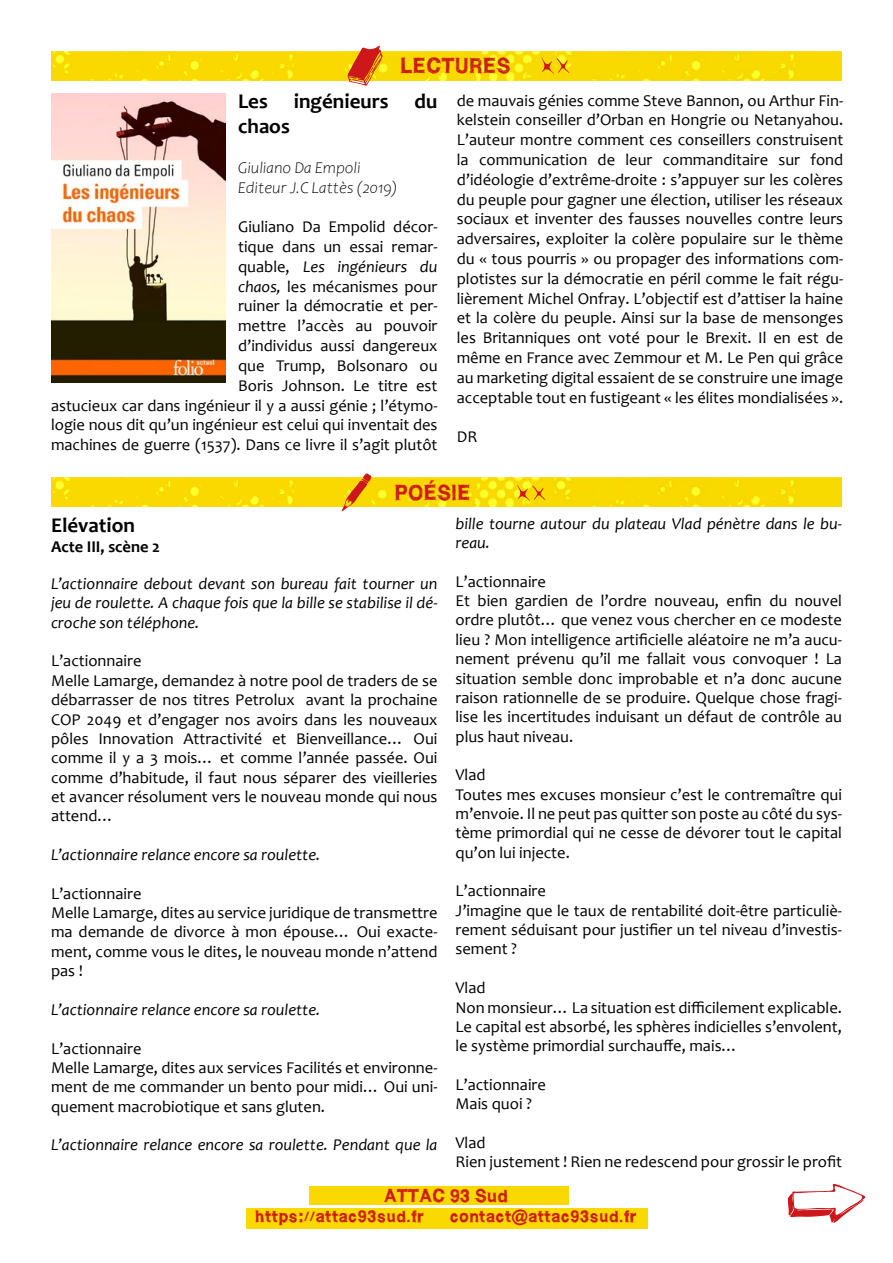
<style>
.page{position:relative;width:893px;height:1263px;background:#fff}
.page>*{position:absolute;margin:0;border:0;box-sizing:border-box;transform-origin:0 0}
.t1{font:700 21px/25.2px "Candara";color:#000}
.t2{font:21px "WCROUGHTRAD Bta";color:#cd171a}
.t3{font:18px "WCROUGHTRAD Bta";color:#cd171a}
.t4{font:16.5px/19.4px "Candara";color:#000}
.t5{font:italic 16.5px/19.4px "Candara";color:#000;text-align:justify}
.t6{font:16.5px "WCROUGHTRAD Bta";letter-spacing:.025em;color:#cd171a}
.t7{font:italic 300 16.5px/19.8px "Candara";color:#000}
.t8{font:700 16.5px "Candara";color:#000}
.s1{font-style:italic}
</style>
<div class="page">
<svg style="left:788px;top:1184px;width:77px;height:39px"></svg>
<div style="left:310px;top:1187px;width:259px;height:18px;background:#f9d900"></div>
<div style="left:246px;top:1208px;width:401px;height:20px;background:#f9d900"></div>
<img style="left:51px;top:51px;width:791px;height:29px">
<svg style="left:541px;top:57px;width:28px;height:17px"></svg>
<svg style="left:348px;top:46px;width:35px;height:40px"></svg>
<img style="left:51px;top:94px;width:175px;height:289px">
<img style="left:51px;top:478px;width:791px;height:29px">
<svg style="left:342px;top:473px;width:29px;height:38px"></svg>
<svg style="left:517px;top:485px;width:28px;height:16px"></svg>
<p class="t2" style="left:400px;top:52px;width:112px">LECTURES</p>
<p class="t1" style="left:238px;top:88px;width:201px">Les ingénieurs du chaos</p>
<p class="t7" style="left:238px;top:158px;width:161px">Giuliano Da Empoli<br>Editeur J.C Lattès (2019)</p>
<p class="t4" style="left:51px;top:217px;width:388px;line-height:19.8px;text-align:right">Giuliano Da Empolid décor-<br>tique dans un essai remar-<br>quable, <span class="s1">Les ingénieurs du<br>chaos,</span> les mécanismes pour<br>ruiner la démocratie et per-<br>mettre l’accès au pouvoir<br>d’individus aussi dangereux<br>que Trump, Bolsonaro ou<br>Boris Johnson. Le titre est<br>astucieux car dans ingénieur il y a aussi génie ; l’étymo&shy;logie nous dit qu’un ingénieur est celui qui inventait des machines de guerre (1537). Dans ce livre il s’agit plutôt</p>
<p class="t4" style="left:457px;top:90px;width:388px;line-height:19.8px;text-align:justify">de mauvais génies comme Steve Bannon, ou Arthur Fin&shy;kelstein conseiller d’Orban en Hongrie ou Netanyahou.<br>L’auteur montre comment ces conseillers construisent la communication de leur commanditaire sur fond d’idéologie d’extrême-droite : s’appuyer sur les colères du peuple pour gagner une élection, utiliser les réseaux sociaux et inventer des fausses nouvelles contre leurs adversaires, exploiter la colère populaire sur le thème du « tous pourris » ou propager des informations com&shy;plotistes sur la démocratie en péril comme le fait régu&shy;lièrement Michel Onfray. L’objectif est d’attiser la haine et la colère du peuple. Ainsi sur la base de mensonges les Britanniques ont voté pour le Brexit. Il en est de même en France avec Zemmour et M. Le Pen qui grâce au marketing digital essaient de se construire une image acceptable tout en fustigeant « les élites mondialisées ».</p>
<p class="t4" style="left:457px;top:427px;width:22px">DR</p>
<p class="t2" style="left:395px;top:479px;width:78px">POÉSIE</p>
<p class="t1" style="left:51px;top:512px;width:85px">Elévation</p>
<p class="t8" style="left:51px;top:536px;width:111px">Acte III, scène 2</p>
<p class="t5" style="left:51px;top:574px;width:388px">L’actionnaire debout devant son bureau fait tourner un jeu de roulette. A chaque fois que la bille se stabilise il dé&shy;croche son téléphone.</p>
<p class="t4" style="left:51px;top:651px;width:388px">L’actionnaire<br>Melle Lamarge, demandez à notre pool de traders de se débarrasser de nos titres Petrolux avant la prochaine COP 2049 et d’engager nos avoirs dans les nouveaux pôles Innovation Attractivité et Bienveillance… Oui comme il y a 3 mois… et comme l’année passée. Oui comme d’habitude, il faut nous séparer des vieilleries et avancer résolument vers le nouveau monde qui nous attend…</p>
<p class="t5" style="left:51px;top:845px;width:271px">L’actionnaire relance encore sa roulette.</p>
<p class="t4" style="left:51px;top:883px;width:388px">L’actionnaire<br>Melle Lamarge, dites au service juridique de transmettre ma demande de divorce à mon épouse… Oui exacte&shy;ment, comme vous le dites, le nouveau monde n’attend pas !</p>
<p class="t5" style="left:51px;top:1000px;width:271px">L’actionnaire relance encore sa roulette.</p>
<p class="t4" style="left:51px;top:1038px;width:388px">L’actionnaire<br>Melle Lamarge, dites aux services Facilités et environne&shy;ment de me commander un bento pour midi… Oui uni&shy;quement macrobiotique et sans gluten.</p>
<p class="t5" style="left:51px;top:1135px;width:388px">L’actionnaire relance encore sa roulette. Pendant que la</p>
<p class="t5" style="left:455px;top:513px;width:388px">bille tourne autour du plateau Vlad pénètre dans le bu&shy;reau.</p>
<p class="t4" style="left:455px;top:571px;width:388px">L’actionnaire<br>Et bien gardien de l’ordre nouveau, enfin du nouvel ordre plutôt… que venez vous chercher en ce modeste lieu ? Mon intelligence artificielle aléatoire ne m’a aucu&shy;nement prévenu qu’il me fallait vous convoquer ! La situation semble donc improbable et n’a donc aucune raison rationnelle de se produire. Quelque chose fragi&shy;lise les incertitudes induisant un défaut de contrôle au plus haut niveau.</p>
<p class="t4" style="left:455px;top:765px;width:388px">Vlad<br>Toutes mes excuses monsieur c’est le contremaître qui m’envoie. Il ne peut pas quitter son poste au côté du sys&shy;tème primordial qui ne cesse de dévorer tout le capital qu’on lui injecte.</p>
<p class="t4" style="left:455px;top:881px;width:388px">L’actionnaire<br>J’imagine que le taux de rentabilité doit-être particuliè&shy;rement séduisant pour justifier un tel niveau d’investis&shy;sement ?</p>
<p class="t4" style="left:455px;top:978px;width:388px">Vlad<br>Non monsieur… La situation est difficilement explicable.<br>Le capital est absorbé, les sphères indicielles s’envolent, le système primordial surchauffe, mais…</p>
<p class="t4" style="left:455px;top:1075px;width:92px">L’actionnaire<br>Mais quoi ?</p>
<p class="t4" style="left:455px;top:1133px;width:388px">Vlad<br>Rien justement ! Rien ne redescend pour grossir le profit</p>
<p class="t3" style="left:384px;top:1184px;width:126px">ATTAC 93 Sud</p>
<p class="t6" style="left:255px;top:1206px;width:171px">https://attac93sud.fr</p>
<p class="t6" style="left:450px;top:1206px;width:189px">contact@attac93sud.fr</p>
</div>
